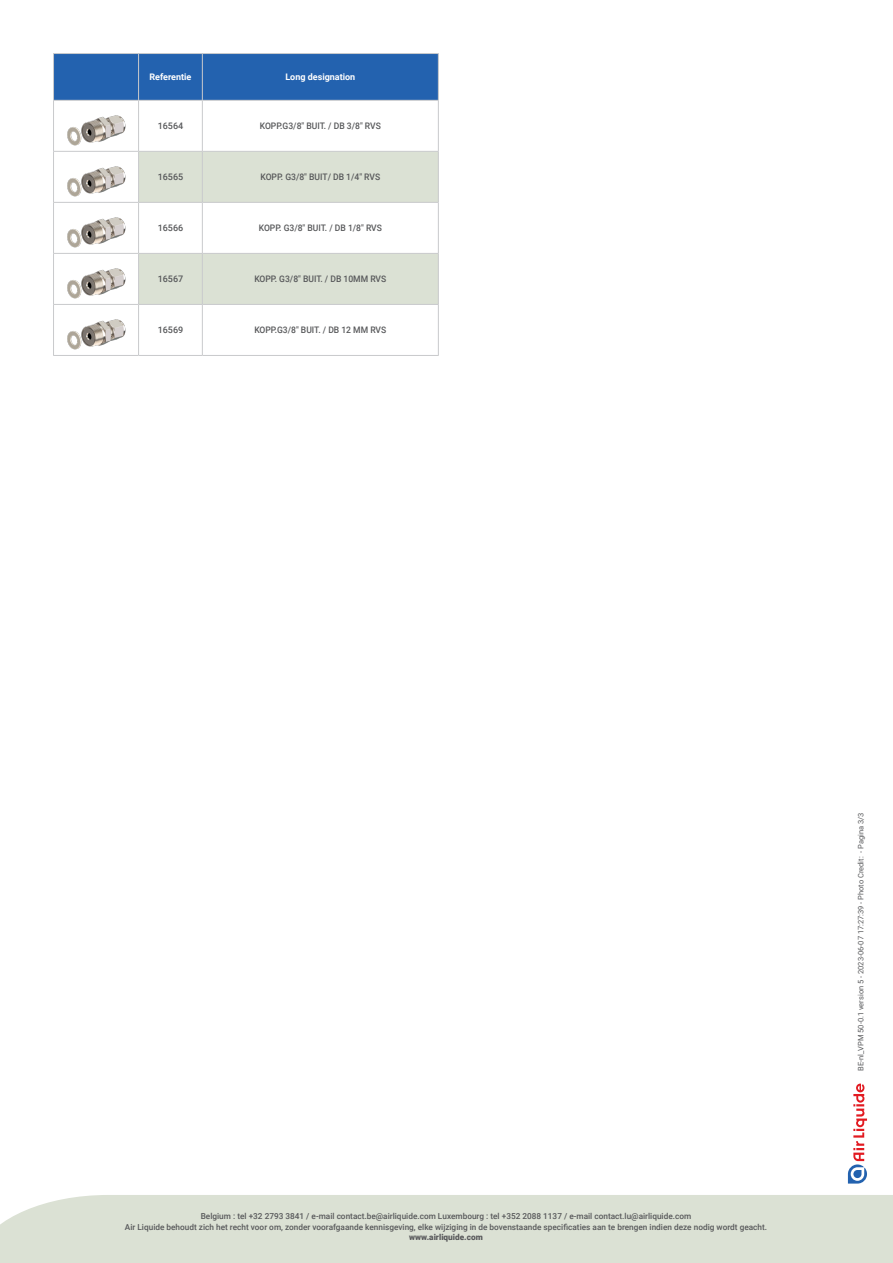
<style>
.page{position:relative;width:893px;height:1263px;background:#fff}
.page>*{position:absolute;margin:0;border:0;box-sizing:border-box;transform-origin:0 0}
.Tableau_option_texte{font:500 9px "Roboto";color:#57585a;scale:.95 1}
.Tableau_entete_blanc{font:700 9px "Roboto";color:#fff}
.Tableau_texte_intéri{font:500 9px "Roboto";color:#57585a}
.t1{font:500 8.25px/10.5px "Roboto";color:#57585a;text-align:center}
.t2{font:900 8.25px "Roboto";color:#57585a}
.t3{font:7.5px "Roboto";color:#57585a}
</style>
<div class="page">
<div style="left:0;top:1195px;width:893px;height:68px;background:#dbe1d4"></div>
<svg style="left:848px;top:1083px;width:19px;height:100px"></svg>
<div style="left:54px;top:54px;width:384px;height:97px;background:#2362af"></div>
<svg style="left:139px;top:101px;width:299px;height:50px"></svg>
<svg style="left:139px;top:152px;width:299px;height:152px;fill:#dbe1d4"></svg>
<hr style="left:138px;top:101px;width:1px;height:50px;background:#c9cacc">
<hr style="left:202px;top:101px;width:1px;height:50px;background:#c9cacc">
<hr style="left:438px;top:101px;width:1px;height:50px;background:#c9cacc">
<hr style="left:139px;top:151px;width:63px;height:1px;background:#c9cacc">
<hr style="left:138px;top:152px;width:1px;height:50px;background:#c9cacc">
<hr style="left:202px;top:151px;width:237px;height:1px;background:#c9cacc">
<hr style="left:202px;top:152px;width:1px;height:50px;background:#c9cacc">
<hr style="left:438px;top:152px;width:1px;height:50px;background:#c9cacc">
<hr style="left:139px;top:202px;width:63px;height:1px;background:#c9cacc">
<hr style="left:138px;top:203px;width:1px;height:50px;background:#c9cacc">
<hr style="left:202px;top:202px;width:237px;height:1px;background:#c9cacc">
<hr style="left:202px;top:203px;width:1px;height:50px;background:#c9cacc">
<hr style="left:438px;top:203px;width:1px;height:50px;background:#c9cacc">
<hr style="left:139px;top:253px;width:63px;height:1px;background:#c9cacc">
<hr style="left:138px;top:254px;width:1px;height:50px;background:#c9cacc">
<hr style="left:202px;top:253px;width:237px;height:1px;background:#c9cacc">
<hr style="left:202px;top:254px;width:1px;height:50px;background:#c9cacc">
<hr style="left:438px;top:254px;width:1px;height:50px;background:#c9cacc">
<hr style="left:139px;top:304px;width:63px;height:1px;background:#c9cacc">
<hr style="left:138px;top:305px;width:1px;height:50px;background:#c9cacc">
<hr style="left:202px;top:304px;width:237px;height:1px;background:#c9cacc">
<hr style="left:202px;top:305px;width:1px;height:50px;background:#c9cacc">
<hr style="left:438px;top:305px;width:1px;height:50px;background:#c9cacc">
<hr style="left:139px;top:355px;width:63px;height:1px;background:#c9cacc">
<hr style="left:202px;top:355px;width:237px;height:1px;background:#c9cacc">
<hr style="left:53px;top:101px;width:1px;height:50px;background:#c9cacc">
<hr style="left:53px;top:151px;width:86px;height:1px;background:#c9cacc">
<hr style="left:53px;top:152px;width:1px;height:50px;background:#c9cacc">
<hr style="left:53px;top:202px;width:86px;height:1px;background:#c9cacc">
<hr style="left:53px;top:203px;width:1px;height:50px;background:#c9cacc">
<hr style="left:53px;top:253px;width:86px;height:1px;background:#c9cacc">
<hr style="left:53px;top:254px;width:1px;height:50px;background:#c9cacc">
<hr style="left:53px;top:304px;width:86px;height:1px;background:#c9cacc">
<hr style="left:53px;top:305px;width:1px;height:50px;background:#c9cacc">
<hr style="left:53px;top:355px;width:86px;height:1px;background:#c9cacc">
<hr style="left:53px;top:53px;width:86px;height:1px;background:#c9cacc">
<hr style="left:53px;top:54px;width:1px;height:46px;background:#c9cacc">
<hr style="left:139px;top:53px;width:63px;height:1px;background:#c9cacc">
<hr style="left:138px;top:54px;width:1px;height:46px;background:#c9cacc">
<hr style="left:202px;top:53px;width:237px;height:1px;background:#c9cacc">
<hr style="left:202px;top:54px;width:1px;height:46px;background:#c9cacc">
<hr style="left:438px;top:54px;width:1px;height:46px;background:#c9cacc">
<hr style="left:53px;top:100px;width:86px;height:1px;background:#c9cacc">
<hr style="left:139px;top:100px;width:63px;height:1px;background:#c9cacc">
<hr style="left:202px;top:100px;width:237px;height:1px;background:#c9cacc">
<img style="left:56px;top:101px;width:80px;height:249px">
<p class="Tableau_entete_blanc" style="left:149px;top:71px;width:43px">Referentie</p>
<p class="Tableau_entete_blanc" style="left:285px;top:71px;width:71px">Long designation</p>
<p class="Tableau_texte_intéri" style="left:158px;top:120px;width:27px">16564</p>
<p class="Tableau_option_texte" style="left:260px;top:120px;width:129px">KOPP.G3/8" BUIT. / DB 3/8" RVS</p>
<p class="Tableau_texte_intéri" style="left:158px;top:171px;width:27px">16565</p>
<p class="Tableau_option_texte" style="left:260px;top:171px;width:128px">KOPP. G3/8" BUIT/ DB 1/4" RVS</p>
<p class="Tableau_texte_intéri" style="left:158px;top:222px;width:27px">16566</p>
<p class="Tableau_option_texte" style="left:259px;top:222px;width:131px">KOPP. G3/8" BUIT. / DB 1/8" RVS</p>
<p class="Tableau_texte_intéri" style="left:158px;top:273px;width:27px">16567</p>
<p class="Tableau_option_texte" style="left:254px;top:273px;width:140px">KOPP. G3/8" BUIT. / DB 10MM RVS</p>
<p class="Tableau_texte_intéri" style="left:158px;top:324px;width:27px">16569</p>
<p class="Tableau_option_texte" style="left:254px;top:324px;width:140px">KOPP.G3/8" BUIT. / DB 12 MM RVS</p>
<p class="t1" style="left:125px;top:1211px;width:644px">Belgium : tel +32 2793 3841 / e-mail contact.be@airliquide.com Luxembourg : tel +352 2088 1137 / e-mail contact.lu@airliquide.com<br>Air Liquide behoudt zich het recht voor om, zonder voorafgaande kennisgeving, elke wijziging in de bovenstaande specificaties aan te brengen indien deze nodig wordt geacht.</p>
<p class="t2" style="left:409px;top:1231px;width:75px">www.airliquide.com</p>
<p class="t3" style="left:856px;top:1071px;width:260px;rotate:-90deg">BE-nl_VPM 50-0.1 version 5 - 2023-06-07 17:27:39 - Photo Credit: - Pagina 3/3</p>
</div>
